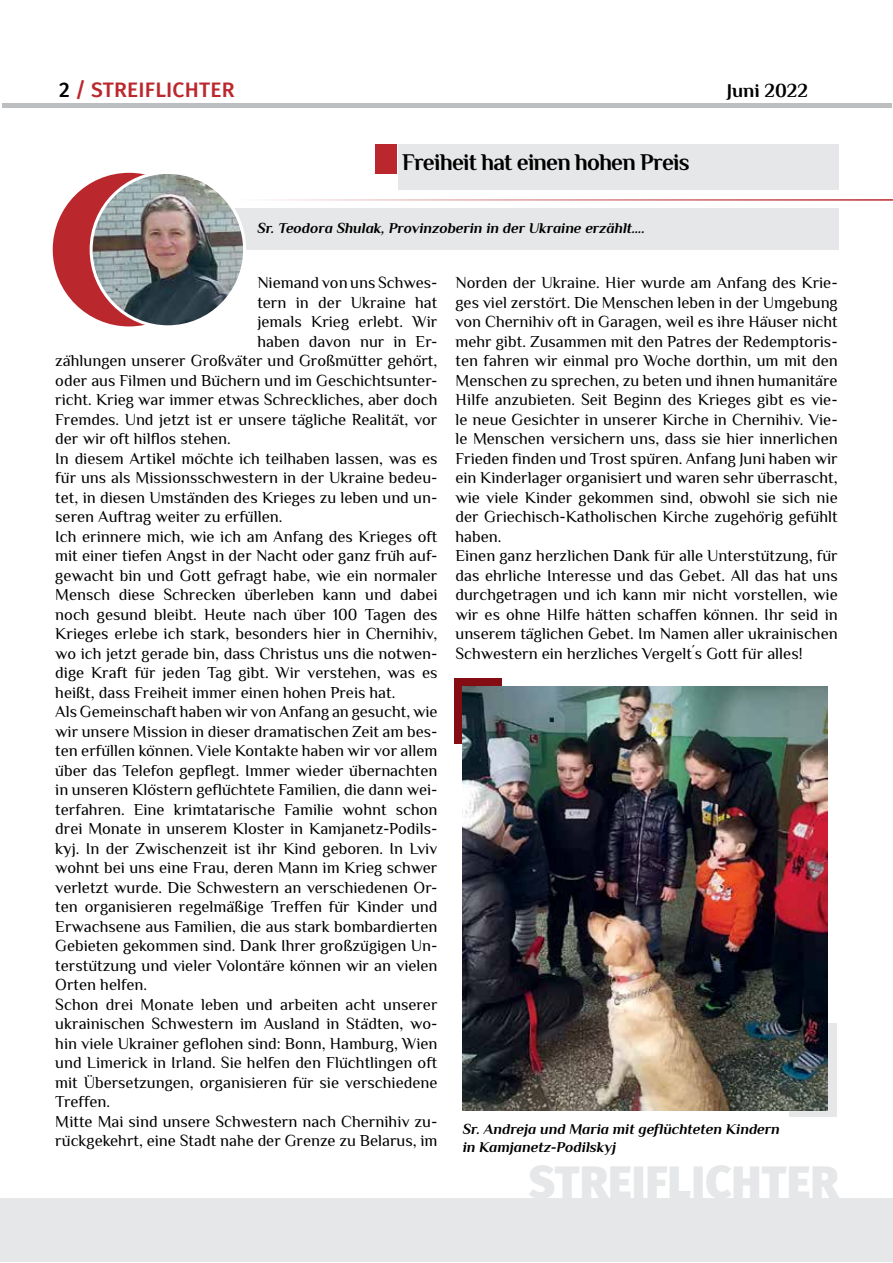
<style>
.page{position:relative;width:893px;height:1263px;background:#fff}
.page>*{position:absolute;margin:0;border:0;box-sizing:border-box;transform-origin:0 0}
.t1{font:900 44.85px "Fira Sans";letter-spacing:.01em;color:#e6e7e8}
.t2{font:700 24px "Philosopher";letter-spacing:-.03em;color:#000}
.t3{font:500 21px "Fira Sans";letter-spacing:.01em;color:#ba282e}
.t4{font:700 19.5px "Philosopher";color:#000}
.t5{font:16.5px/19.5px "Philosopher";color:#000}
.t6{font:italic 700 15px/18px "Philosopher";color:#000}
.s1{color:#000}
</style>
<div class="page">
<div style="left:2px;top:103px;width:889px;height:5px;background:#bcbec0"></div>
<div style="left:0;top:1198px;width:893px;height:63px;background:#e6e7e8"></div>
<div style="left:789px;top:1023px;width:47px;height:94px;background:#e6e7e8"></div>
<div style="left:454px;top:678px;width:47px;height:65px;background:#840d13"></div>
<img style="left:463px;top:686px;width:365px;height:424px">
<div style="left:159px;top:208px;width:679px;height:42px;background:#e6e7e8"></div>
<div style="left:53px;top:173px;width:152px;height:153px;background:#ba282e;border-radius:50%"></div>
<img style="left:91px;top:172px;width:153px;height:155px">
<div style="left:90px;top:171px;width:156px;height:157px;border:3px solid #fff;border-radius:50%"></div>
<div style="left:398px;top:145px;width:440px;height:45px;background:#e6e7e8"></div>
<hr style="left:236px;top:199px;width:657px;height:2px;background:#ba282e">
<div style="left:376px;top:145px;width:21px;height:29px;background:#ba282e"></div>
<p class="t3" style="left:59px;top:73px;width:177px"><span class="s1">2</span> / STREIFLICHTER</p>
<p class="t4" style="left:727px;top:77px;width:83px">Juni 2022</p>
<h2 class="t2" style="left:402px;top:147px;width:289px">Freiheit hat einen hohen Preis</h2>
<p class="t6" style="left:257px;top:219px;width:388px">Sr. Teodora Shulak, Provinzoberin in der Ukraine erzählt….</p>
<p class="t5" style="left:257px;top:273px;width:182px">Niemand von uns Schwes-</p>
<p class="t5" style="left:257px;top:292px;width:182px">tern in der Ukraine hat</p>
<p class="t5" style="left:257px;top:312px;width:182px">jemals Krieg erlebt. Wir</p>
<p class="t5" style="left:257px;top:331px;width:182px">haben davon nur in Er-</p>
<p class="t5" style="left:55px;top:351px;width:384px">zählungen unserer Großväter und Großmütter gehört,</p>
<p class="t5" style="left:55px;top:370px;width:384px">oder aus Filmen und Büchern und im Geschichtsunter-</p>
<p class="t5" style="left:55px;top:390px;width:384px">richt. Krieg war immer etwas Schreckliches, aber doch</p>
<p class="t5" style="left:55px;top:409px;width:384px">Fremdes. Und jetzt ist er unsere tägliche Realität, vor</p>
<p class="t5" style="left:55px;top:429px;width:177px">der wir oft hilflos stehen.</p>
<p class="t5" style="left:55px;top:448px;width:384px">In diesem Artikel möchte ich teilhaben lassen, was es</p>
<p class="t5" style="left:55px;top:468px;width:384px">für uns als Missionsschwestern in der Ukraine bedeu-</p>
<p class="t5" style="left:55px;top:487px;width:384px">tet, in diesen Umständen des Krieges zu leben und un-</p>
<p class="t5" style="left:55px;top:507px;width:229px">seren Auftrag weiter zu erfüllen.</p>
<p class="t5" style="left:55px;top:526px;width:384px">Ich erinnere mich, wie ich am Anfang des Krieges oft</p>
<p class="t5" style="left:55px;top:546px;width:384px">mit einer tiefen Angst in der Nacht oder ganz früh auf-</p>
<p class="t5" style="left:55px;top:565px;width:384px">gewacht bin und Gott gefragt habe, wie ein normaler</p>
<p class="t5" style="left:55px;top:585px;width:384px">Mensch diese Schrecken überleben kann und dabei</p>
<p class="t5" style="left:55px;top:604px;width:384px">noch gesund bleibt. Heute nach über 100 Tagen des</p>
<p class="t5" style="left:55px;top:624px;width:384px">Krieges erlebe ich stark, besonders hier in Chernihiv,</p>
<p class="t5" style="left:55px;top:643px;width:384px">wo ich jetzt gerade bin, dass Christus uns die notwen-</p>
<p class="t5" style="left:55px;top:663px;width:384px">dige Kraft für jeden Tag gibt. Wir verstehen, was es</p>
<p class="t5" style="left:55px;top:682px;width:342px">heißt, dass Freiheit immer einen hohen Preis hat.</p>
<p class="t5" style="left:55px;top:702px;width:384px">Als Gemeinschaft haben wir von Anfang an gesucht, wie</p>
<p class="t5" style="left:55px;top:721px;width:384px">wir unsere Mission in dieser dramatischen Zeit am bes-</p>
<p class="t5" style="left:55px;top:741px;width:384px">ten erfüllen können. Viele Kontakte haben wir vor allem</p>
<p class="t5" style="left:55px;top:760px;width:384px">über das Telefon gepflegt. Immer wieder übernachten</p>
<p class="t5" style="left:55px;top:780px;width:384px">in unseren Klöstern geflüchtete Familien, die dann wei-</p>
<p class="t5" style="left:55px;top:799px;width:384px">terfahren. Eine krimtatarische Familie wohnt schon</p>
<p class="t5" style="left:55px;top:819px;width:384px">drei Monate in unserem Kloster in Kamjanetz-Podils-</p>
<p class="t5" style="left:55px;top:838px;width:384px">kyj. In der Zwischenzeit ist ihr Kind geboren. In Lviv</p>
<p class="t5" style="left:55px;top:858px;width:384px">wohnt bei uns eine Frau, deren Mann im Krieg schwer</p>
<p class="t5" style="left:55px;top:877px;width:384px">verletzt wurde. Die Schwestern an verschiedenen Or-</p>
<p class="t5" style="left:55px;top:897px;width:384px">ten organisieren regelmäßige Treffen für Kinder und</p>
<p class="t5" style="left:55px;top:916px;width:384px">Erwachsene aus Familien, die aus stark bombardierten</p>
<p class="t5" style="left:55px;top:936px;width:384px">Gebieten gekommen sind. Dank Ihrer großzügigen Un-</p>
<p class="t5" style="left:55px;top:955px;width:384px">terstützung und vieler Volontäre können wir an vielen</p>
<p class="t5" style="left:55px;top:975px;width:93px">Orten helfen.</p>
<p class="t5" style="left:55px;top:994px;width:384px">Schon drei Monate leben und arbeiten acht unserer</p>
<p class="t5" style="left:55px;top:1014px;width:384px">ukrainischen Schwestern im Ausland in Städten, wo-</p>
<p class="t5" style="left:55px;top:1034px;width:384px">hin viele Ukrainer geflohen sind: Bonn, Hamburg, Wien</p>
<p class="t5" style="left:55px;top:1053px;width:384px">und Limerick in Irland. Sie helfen den Flüchtlingen oft</p>
<p class="t5" style="left:55px;top:1073px;width:384px">mit Übersetzungen, organisieren für sie verschiedene</p>
<p class="t5" style="left:55px;top:1092px;width:56px">Treffen.</p>
<p class="t5" style="left:55px;top:1112px;width:384px">Mitte Mai sind unsere Schwestern nach Chernihiv zu-</p>
<p class="t5" style="left:55px;top:1131px;width:384px">rückgekehrt, eine Stadt nahe der Grenze zu Belarus, im</p>
<p class="t5" style="left:455px;top:273px;width:384px">Norden der Ukraine. Hier wurde am Anfang des Krie&shy;ges viel zerstört. Die Menschen leben in der Umgebung von Chernihiv oft in Garagen, weil es ihre Häuser nicht mehr gibt. Zusammen mit den Patres der Redemptoris&shy;ten fahren wir einmal pro Woche dorthin, um mit den Menschen zu sprechen, zu beten und ihnen humanitäre Hilfe anzubieten. Seit Beginn des Krieges gibt es vie&shy;le neue Gesichter in unserer Kirche in Chernihiv. Vie&shy;le Menschen versichern uns, dass sie hier innerlichen Frieden finden und Trost spüren. Anfang Juni haben wir ein Kinderlager organisiert und waren sehr überrascht, wie viele Kinder gekommen sind, obwohl sie sich nie der Griechisch-Katholischen Kirche zugehörig gefühlt haben.<br>Einen ganz herzlichen Dank für alle Unterstützung, für das ehrliche Interesse und das Gebet. All das hat uns durchgetragen und ich kann mir nicht vorstellen, wie wir es ohne Hilfe hätten schaffen können. Ihr seid in unserem täglichen Gebet. Im Namen aller ukrainischen Schwestern ein herzliches Vergelt´s Gott für alles!</p>
<p class="t6" style="left:463px;top:1120px;width:319px">Sr. Andreja und Maria mit geflüchteten Kindern in Kamjanetz-Podilskyj</p>
<h1 class="t1" style="left:529px;top:1142px;width:311px">STREIFLICHTER</h1>
</div>
